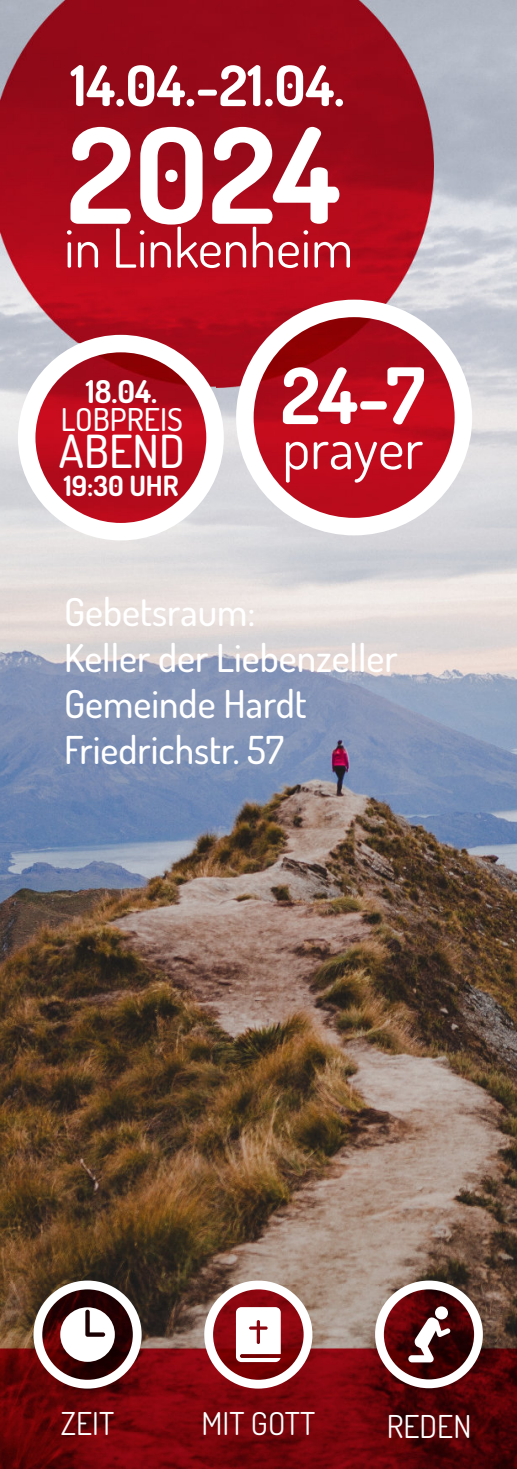
<style>
.page{position:relative;width:517px;height:1469px;background:#fff}
.page>*{position:absolute;margin:0;border:0;box-sizing:border-box;transform-origin:0 0}
.t1{font:700 132.65px "Dosis";color:#fff}
.t2{font:700 77.7px "Dosis";color:#fff}
.t3{font:57.4px "Dosis";color:#fff}
.t4{font:700 56px "Dosis";color:#fff}
.t5{font:53.9px "Dosis";color:#fff}
.t6{font:500 45.5px "Dosis";color:#fff}
.t7{font:500 38.5px/46.2px "Dosis";color:#fff}
.t8{font:31.5px "Dosis";color:#fff}
.t9{font:500 31.5px "Dosis";color:#fff}
.t10{font:700 31.5px "Dosis";color:#fff}
.t11{font:700 28px "Dosis";color:#fff}
</style>
<div class="page">
<img style="left:0;top:0;width:516px;height:1285px">
<img style="left:0;top:1285px;width:516px;height:184px">
<div style="left:204px;top:1280px;width:108px;height:108px;border:9px solid #fff;border-radius:50%"></div>
<svg style="left:236px;top:1307px;width:44px;height:55px"></svg>
<img style="left:38px;top:1285px;width:99px;height:99px">
<div style="left:33px;top:1280px;width:108px;height:108px;border:9px solid #fff;border-radius:50%"></div>
<svg style="left:60px;top:1307px;width:55px;height:55px"></svg>
<img style="left:379px;top:1285px;width:99px;height:99px">
<svg style="left:408px;top:1316px;width:42px;height:46px"></svg>
<div style="left:434px;top:1306px;width:13px;height:13px;background:#fff;border-radius:50%"></div>
<div style="left:374px;top:1280px;width:108px;height:108px;border:9px solid #fff;border-radius:50%"></div>
<img style="left:0;top:0;width:432px;height:387px">
<img style="left:244px;top:308px;width:219px;height:219px">
<div style="left:236px;top:300px;width:235px;height:235px;border:18px solid #fff;border-radius:50%"></div>
<img style="left:27px;top:344px;width:188px;height:188px">
<div style="left:18px;top:335px;width:205px;height:205px;border:18px solid #fff;border-radius:50%"></div>
<h3 class="t4" style="left:70px;top:49px;width:275px">14.04.-21.04.</h3>
<h1 class="t1" style="left:67px;top:88px;width:274px">2024</h1>
<h3 class="t5" style="left:64px;top:212px;width:290px">in Linkenheim</h3>
<p class="t10" style="left:86px;top:370px;width:73px">18.04.</p>
<p class="t9" style="left:61px;top:399px;width:123px">LOBPREIS</p>
<p class="t6" style="left:59px;top:421px;width:127px">ABEND</p>
<p class="t11" style="left:64px;top:467px;width:116px">19:30 UHR</p>
<h2 class="t2" style="left:280px;top:344px;width:145px">24-7</h2>
<h3 class="t3" style="left:282px;top:410px;width:142px">prayer</h3>
<p class="t7" style="left:64px;top:587px;width:334px">Gebetsraum:<br>Keller der Liebenzeller<br>Gemeinde Hardt<br>Friedrichstr. 57</p>
<p class="t8" style="left:61px;top:1402px;width:55px">ZEIT</p>
<p class="t8" style="left:201px;top:1402px;width:115px">MIT GOTT</p>
<p class="t8" style="left:386px;top:1405px;width:86px">REDEN</p>
</div>
